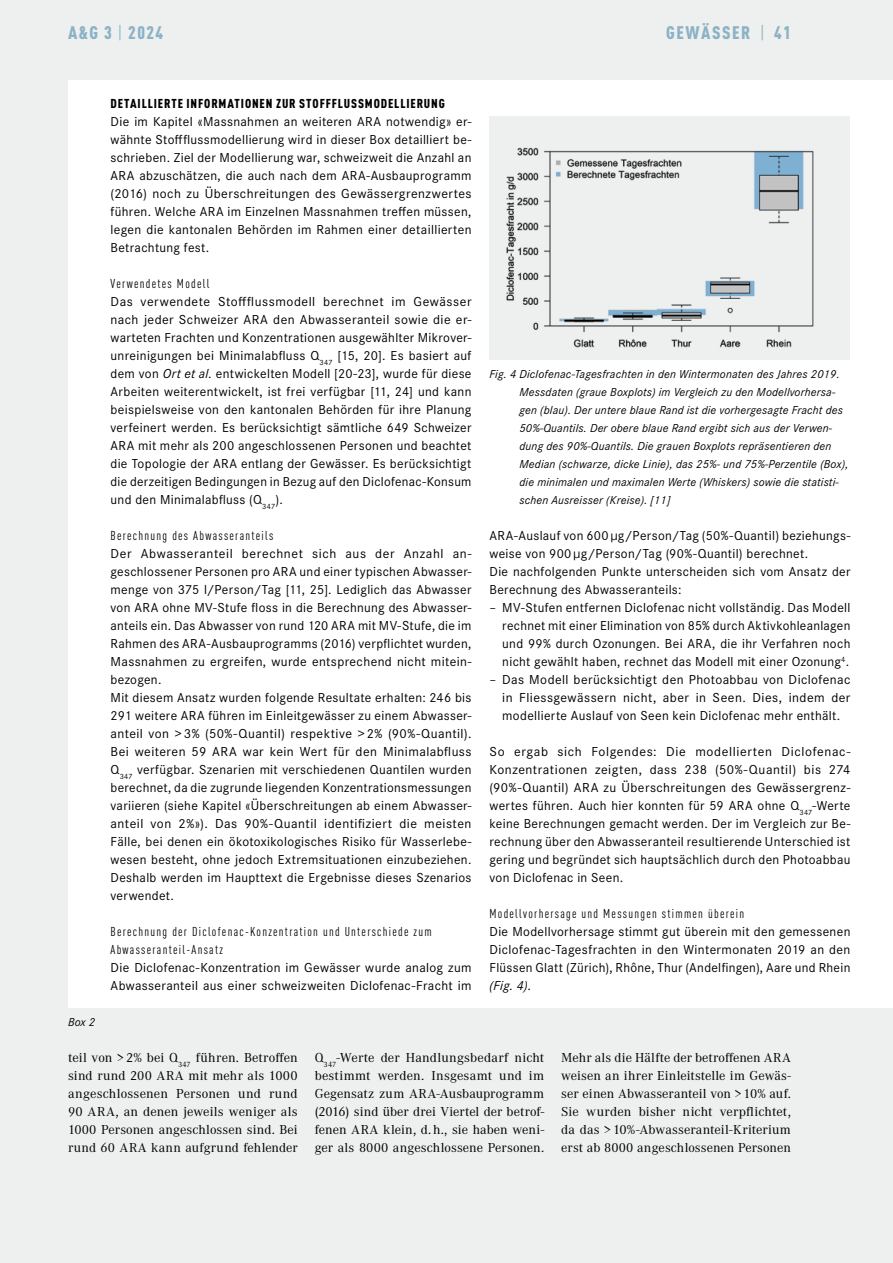
<style>
.page{position:relative;width:893px;height:1263px;background:#eeefef}
.page>*{position:absolute;margin:0;border:0;box-sizing:border-box;transform-origin:0 0}
.Rubriktitel_D_x01{font:900 condensed 18px "DINOT";letter-spacing:.09em;color:#8bb2c5}
.Ausgabe_x01{font:900 condensed 18px "DINOT";color:#8bb2c5}
.Kastentext_D_x09{font:13.5px/18px "Corporate S";letter-spacing:.025em;color:#000;text-align:justify}
.Fliesstext_D_x05{font:13.5px/18px "Corporate A";letter-spacing:.005em;color:#000;text-align:justify}
.Untertitel_3_D_x08{font:condensed 12.75px/18px "DINOT";letter-spacing:.1em;color:#000}
.Untertitel_2_D_x07{font:900 condensed 12.75px "DINOT";letter-spacing:.07em;color:#000}
.Legende_x11{font:italic 12px/18px "Corporate S";letter-spacing:.015em;color:#000}
.s1{font-weight:400}
.s2{font-style:italic}
</style>
<div class="page">
<div style="left:68px;top:81px;width:825px;height:927px;background:#fff"></div>
<div style="left:489px;top:117px;width:361px;height:243px;background:#eeefef"></div>
<p class="Ausgabe_x01" style="left:68px;top:22px;width:97px">A&amp;G 3 <span class="s1">|</span> 2024</p>
<p class="Rubriktitel_D_x01" style="left:666px;top:22px;width:126px">GEWÄSSER <span class="s1">|</span> 41</p>
<p class="Legende_x11" style="left:68px;top:1012px;width:29px">Box 2</p>
<p class="Untertitel_2_D_x07" style="left:111px;top:96px;width:336px">DETAILLIERTE INFORMATIONEN ZUR STOFFFLUSSMODELLIERUNG</p>
<p class="Kastentext_D_x09" style="left:111px;top:112px;width:362px">Die im Kapitel «Massnahmen an weiteren ARA notwendig» er&shy;wähnte Stoffflussmodellierung wird in dieser Box detailliert be&shy;schrieben. Ziel der Modellierung war, schweizweit die Anzahl an ARA abzuschätzen, die auch nach dem ARA-Ausbauprogramm (2016) noch zu Überschreitungen des Gewässergrenzwertes führen. Welche ARA im Einzelnen Massnahmen treffen müssen, legen die kantonalen Behörden im Rahmen einer detaillierten Betrachtung fest.</p>
<p class="Untertitel_3_D_x08" style="left:111px;top:274px;width:100px">Verwendetes Modell</p>
<p class="Kastentext_D_x09" style="left:111px;top:292px;width:362px">Das verwendete Stoffflussmodell berechnet im Gewässer nach jeder Schweizer ARA den Abwasseranteil sowie die er&shy;warteten Frachten und Konzentrationen ausgewählter Mikrover&shy;unreinigungen bei Minimalabfluss Q<sub>347</sub> [15, 20]. Es basiert auf dem von <span class="s2">Ort et al.</span> entwickelten Modell [20-23], wurde für diese Arbeiten weiterentwickelt, ist frei verfügbar [11, 24] und kann beispielsweise von den kantonalen Behörden für ihre Planung verfeinert werden. Es berücksichtigt sämtliche 649 Schweizer ARA mit mehr als 200 angeschlossenen Personen und beachtet die Topologie der ARA entlang der Gewässer. Es berücksichtigt die derzeitigen Bedingungen in Bezug auf den Diclofenac-Konsum und den Minimalabfluss (Q<sub>347</sub>).</p>
<p class="Untertitel_3_D_x08" style="left:111px;top:526px;width:164px">Berechnung des Abwasseranteils</p>
<p class="Kastentext_D_x09" style="left:111px;top:544px;width:362px">Der Abwasseranteil berechnet sich aus der Anzahl an&shy;geschlossener Personen pro ARA und einer typischen Abwasser&shy;menge von 375 l/Person/Tag [11, 25]. Lediglich das Abwasser von ARA ohne MV-Stufe floss in die Berechnung des Abwasser&shy;anteils ein. Das Abwasser von rund 120 ARA mit MV-Stufe, die im Rahmen des ARA-Ausbauprogramms (2016) verpflichtet wurden, Massnahmen zu ergreifen, wurde entsprechend nicht mitein&shy;bezogen.</p>
<p class="Kastentext_D_x09" style="left:111px;top:688px;width:362px">Mit diesem Ansatz wurden folgende Resultate erhalten: 246 bis 291 weitere ARA führen im Einleitgewässer zu einem Abwasser&shy;anteil von &gt; 3% (50%-Quantil) respektive &gt; 2% (90%-Quantil).<br>Bei weiteren 59 ARA war kein Wert für den Minimalabfluss Q<sub>347</sub> verfügbar. Szenarien mit verschiedenen Quantilen wurden berechnet, da die zugrunde liegenden Konzentrationsmessungen variieren (siehe Kapitel «Überschreitungen ab einem Abwasser&shy;anteil von 2%»). Das 90%-Quantil identifiziert die meisten Fälle, bei denen ein ökotoxikologisches Risiko für Wasserlebe&shy;wesen besteht, ohne jedoch Extremsituationen einzubeziehen.<br>Deshalb werden im Haupttext die Ergebnisse dieses Szenarios verwendet.</p>
<p class="Untertitel_3_D_x08" style="left:111px;top:922px;width:323px">Berechnung der Diclofenac-Konzentration und Unterschiede zum<br>Abwasseranteil-Ansatz</p>
<p class="Kastentext_D_x09" style="left:111px;top:958px;width:362px">Die Diclofenac-Konzentration im Gewässer wurde analog zum<br>Abwasseranteil aus einer schweizweiten Diclofenac-Fracht im</p>
<p class="Legende_x11" style="left:519px;top:364px;width:330px;text-indent:-30px">Fig. 4 Diclofenac-Tagesfrachten in den Wintermonaten des Jahres 2019.<br>Messdaten (graue Boxplots) im Vergleich zu den Modellvorhersa&shy;gen (blau). Der untere blaue Rand ist die vorhergesagte Fracht des 50%-Quantils. Der obere blaue Rand ergibt sich aus der Verwen&shy;dung des 90%-Quantils. Die grauen Boxplots repräsentieren den Median (schwarze, dicke Linie), das 25%- und 75%-Perzentile (Box), die minimalen und maximalen Werte (Whiskers) sowie die statisti&shy;schen Ausreisser (Kreise). [11]</p>
<p class="Kastentext_D_x09" style="left:489px;top:526px;width:362px">ARA-Auslauf von 600 µg/Person/Tag (50%-Quantil) beziehungs&shy;weise von 900 µg/Person/Tag (90%-Quantil) berechnet.</p>
<p class="Kastentext_D_x09" style="left:489px;top:562px;width:362px">Die nachfolgenden Punkte unterscheiden sich vom Ansatz der<br>Berechnung des Abwasseranteils:</p>
<p class="Kastentext_D_x09" style="left:502px;top:598px;width:350px;text-indent:-13px">– MV-Stufen entfernen Diclofenac nicht vollständig. Das Modell rechnet mit einer Elimination von 85% durch Aktivkohleanlagen und 99% durch Ozonungen. Bei ARA, die ihr Verfahren noch nicht gewählt haben, rechnet das Modell mit einer Ozonung<sup>4</sup>.</p>
<p class="Kastentext_D_x09" style="left:502px;top:670px;width:350px;text-indent:-13px">– Das Modell berücksichtigt den Photoabbau von Diclofenac in Fliessgewässern nicht, aber in Seen. Dies, indem der modellierte Auslauf von Seen kein Diclofenac mehr enthält.</p>
<p class="Kastentext_D_x09" style="left:489px;top:742px;width:362px">So ergab sich Folgendes: Die modellierten Diclofenac-Konzentrationen zeigten, dass 238 (50%-Quantil) bis 274 (90%-Quantil) ARA zu Überschreitungen des Gewässergrenz&shy;wertes führen. Auch hier konnten für 59 ARA ohne Q<sub>347</sub>-Werte keine Berechnungen gemacht werden. Der im Vergleich zur Be&shy;rechnung über den Abwasseranteil resultierende Unterschied ist gering und begründet sich hauptsächlich durch den Photoabbau von Diclofenac in Seen.</p>
<p class="Untertitel_3_D_x08" style="left:489px;top:904px;width:256px">Modellvorhersage und Messungen stimmen überein</p>
<p class="Kastentext_D_x09" style="left:489px;top:922px;width:362px">Die Modellvorhersage stimmt gut überein mit den gemessenen Diclofenac-Tagesfrachten in den Wintermonaten 2019 an den Flüssen Glatt (Zürich), Rhône, Thur (Andelfingen), Aare und Rhein <span class="s2">(Fig. 4)</span>.</p>
<p class="Fliesstext_D_x05" style="left:68px;top:1048px;width:231px">teil von &gt; 2% bei Q<sub>347</sub> führen. Betroffen sind rund 200 ARA mit mehr als 1000 angeschlossenen Personen und rund 90 ARA, an denen jeweils weniger als 1000 Personen angeschlossen sind. Bei rund 60 ARA kann aufgrund fehlender</p>
<p class="Fliesstext_D_x05" style="left:315px;top:1048px;width:231px">Q<sub>347</sub>-Werte der Handlungsbedarf nicht bestimmt werden. Insgesamt und im Gegensatz zum ARA-Ausbauprogramm (2016) sind über drei Viertel der betrof&shy;fenen ARA klein, d. h., sie haben weni&shy;ger als 8000 angeschlossene Personen.</p>
<p class="Fliesstext_D_x05" style="left:561px;top:1048px;width:231px">Mehr als die Hälfte der betroffenen ARA weisen an ihrer Einleitstelle im Gewäs&shy;ser einen Abwasseranteil von &gt; 10% auf.<br>Sie wurden bisher nicht verpflichtet, da das &gt; 10%-Abwasseranteil-Kriterium erst ab 8000 angeschlossenen Personen</p>
</div>
